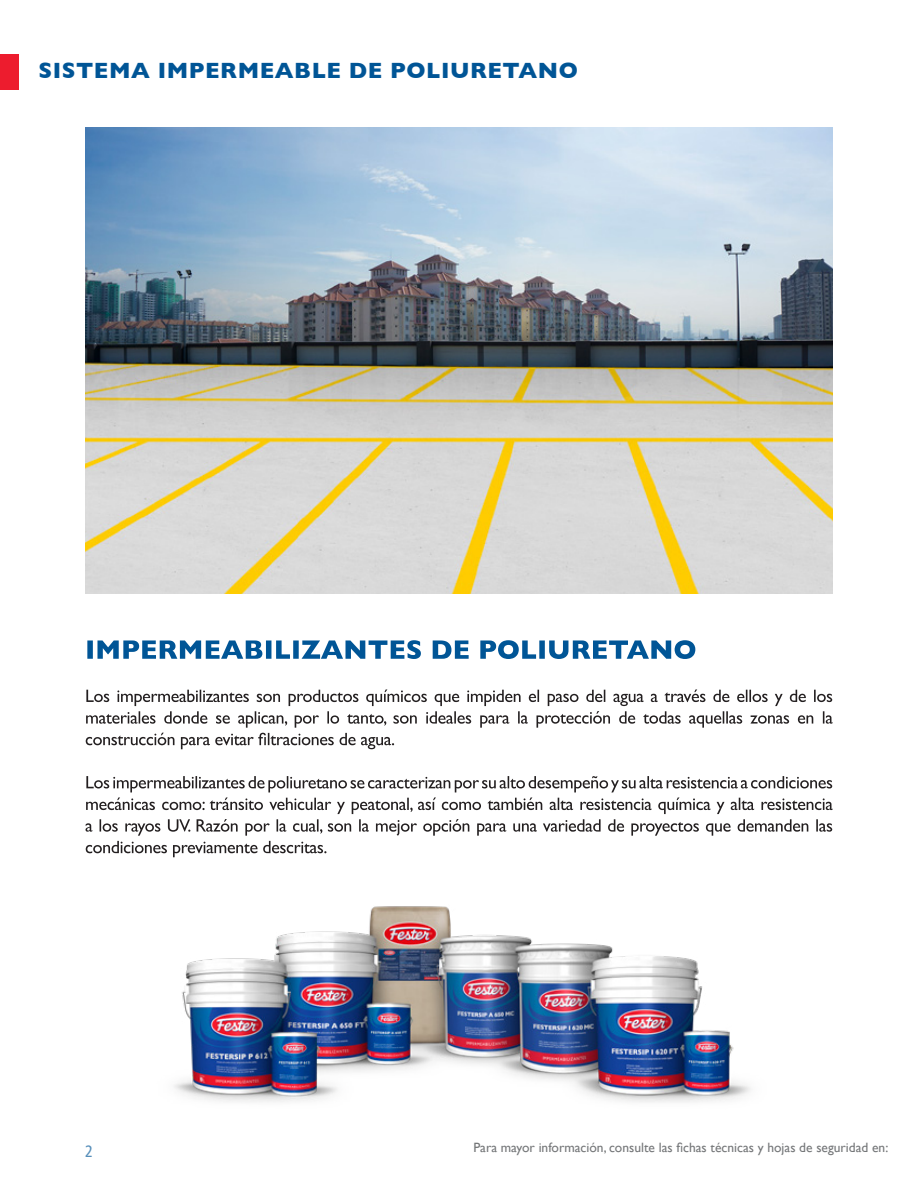
<style>
.page{position:relative;width:918px;height:1188px;background:#fff}
.page>*{position:absolute;margin:0;border:0;box-sizing:border-box;transform-origin:0 0}
.t1{font:700 22.5px "Gill Sans";letter-spacing:.025em;color:#005596}
.t2{font:condensed 16.5px "Frutiger";color:#578fba}
.t3{font:13.5px "Gill Sans";color:#757779}
</style>
<div class="page">
<div style="left:0;top:55px;width:19px;height:35px;background:#ed1c2e"></div>
<img style="left:85px;top:128px;width:748px;height:466px">
<svg style="left:86px;top:776px;width:747px;height:81px"></svg>
<svg style="left:86px;top:689px;width:747px;height:60px"></svg>
<svg style="left:87px;top:640px;width:608px;height:19px"></svg>
<img style="left:174px;top:906px;width:577px;height:196px">
<h1 class="t1" style="left:38px;top:57px;width:541px">SISTEMA IMPERMEABLE DE POLIURETANO</h1>
<p class="t2" style="left:85px;top:1142px;width:9px">2</p>
<p class="t3" style="left:473px;top:1139px;width:416px">Para mayor información, consulte las fichas técnicas y hojas de seguridad en:</p>
</div>
